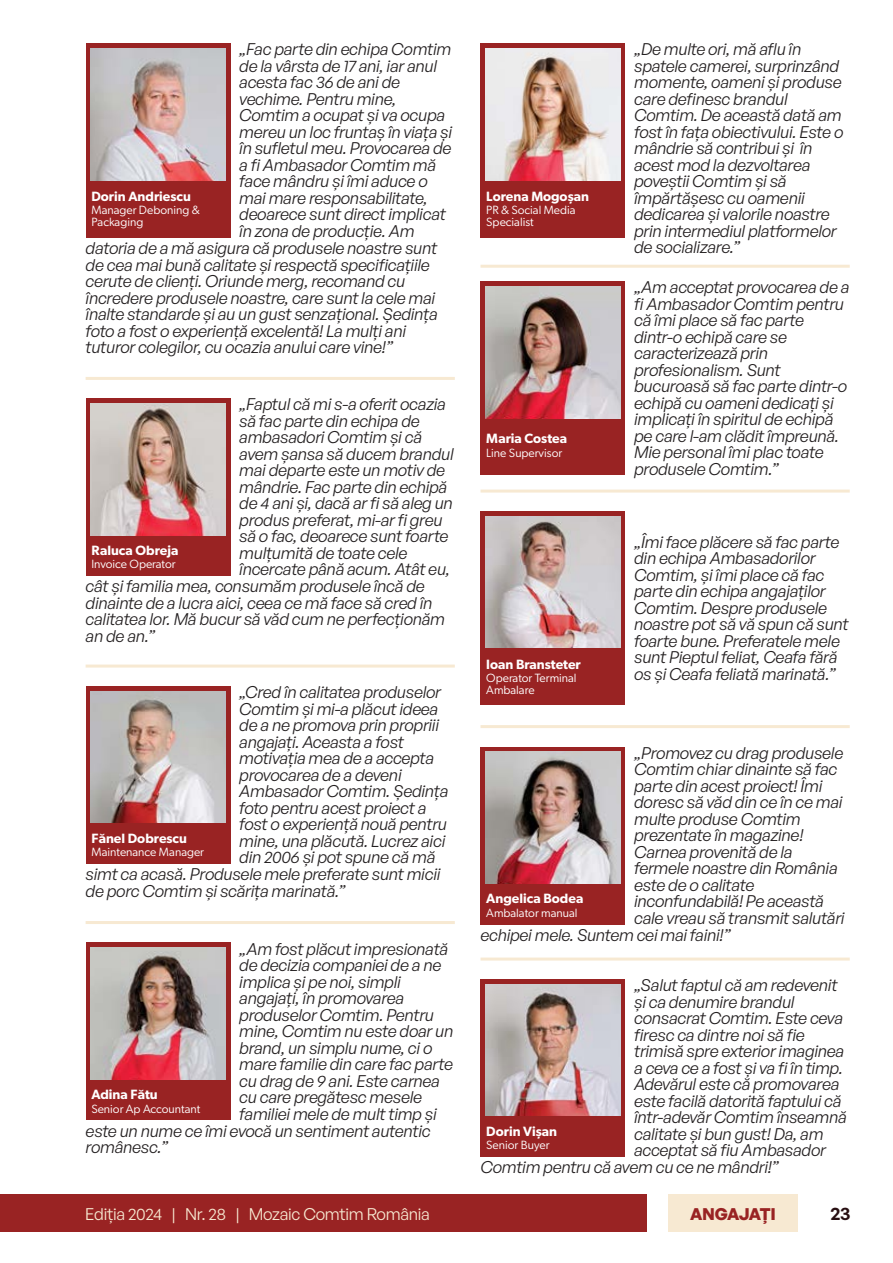
<style>
.page{position:relative;width:893px;height:1263px;background:#fff}
.page>*{position:absolute;margin:0;border:0;box-sizing:border-box;transform-origin:0 0}
.t1{font:600 18px "General Sans";color:#280f12}
.t2{font:italic 16.5px/16.5px "General Sans";letter-spacing:-.02em;color:#231f20}
.t3{font:16.5px "General Sans";letter-spacing:-.02em;color:#f7e9d2}
.t4{font:700 16.5px "General Sans";letter-spacing:-.02em;color:#992323}
.t5{font:600 13.5px "Gibson";color:#fff}
.t6{font:12px/12px "Gibson";color:#fff}
</style>
<div class="page">
<div style="left:0;top:1194px;width:646px;height:38px;background:#992323"></div>
<div style="left:668px;top:1194px;width:129px;height:38px;background:#f7e9d2"></div>
<div style="left:86px;top:43px;width:144px;height:195px;background:#992323"></div>
<img style="left:91px;top:49px;width:134px;height:131px">
<div style="left:480px;top:43px;width:145px;height:195px;background:#992323"></div>
<img style="left:486px;top:49px;width:134px;height:131px">
<hr style="left:480px;top:265px;width:370px;height:3px;background:#f7e9d2">
<div style="left:480px;top:281px;width:145px;height:194px;background:#992323"></div>
<img style="left:486px;top:287px;width:134px;height:131px">
<hr style="left:480px;top:490px;width:370px;height:3px;background:#f7e9d2">
<div style="left:480px;top:511px;width:145px;height:194px;background:#992323"></div>
<img style="left:486px;top:516px;width:134px;height:132px">
<hr style="left:480px;top:957px;width:370px;height:3px;background:#f7e9d2">
<div style="left:480px;top:979px;width:145px;height:178px;background:#992323"></div>
<img style="left:486px;top:984px;width:134px;height:132px">
<hr style="left:86px;top:921px;width:369px;height:3px;background:#f7e9d2">
<div style="left:86px;top:943px;width:144px;height:177px;background:#992323"></div>
<img style="left:91px;top:948px;width:134px;height:131px">
<hr style="left:86px;top:377px;width:369px;height:3px;background:#f7e9d2">
<div style="left:86px;top:399px;width:144px;height:177px;background:#992323"></div>
<img style="left:91px;top:404px;width:134px;height:131px">
<hr style="left:86px;top:664px;width:369px;height:3px;background:#f7e9d2">
<div style="left:86px;top:686px;width:144px;height:178px;background:#992323"></div>
<img style="left:91px;top:691px;width:134px;height:132px">
<hr style="left:480px;top:725px;width:370px;height:3px;background:#f7e9d2">
<div style="left:480px;top:747px;width:145px;height:177px;background:#992323"></div>
<img style="left:486px;top:752px;width:134px;height:131px">
<p class="t2" style="left:239px;top:41px;width:214px">„Fac parte din echipa Comtim de la vârsta de 17 ani, iar anul acesta fac 36 de ani de vechime. Pentru mine,<br>Comtim a ocupat și va ocupa mereu un loc fruntaș în viaţa și în sufletul meu. Provocarea de a fi Ambasador Comtim mă face mândru și îmi aduce o mai mare responsabilitate, deoarece sunt direct implicat în zona de producţie. Am</p>
<p class="t5" style="left:91px;top:188px;width:101px">Dorin Andriescu</p>
<p class="t6" style="left:91px;top:204px;width:110px">Manager Deboning &amp;<br>Packaging</p>
<p class="t2" style="left:86px;top:239px;width:354px">datoria de a mă asigura că produsele noastre sunt de cea mai bună calitate și respectă specificaţiile cerute de clienţi. Oriunde merg, recomand cu încredere produsele noastre, care sunt la cele mai înalte standarde și au un gust senzaţional. Ședinţa foto a fost o experienţă excelentă! La mulţi ani tuturor colegilor, cu ocazia anului care vine!”</p>
<p class="t2" style="left:239px;top:396px;width:216px">„Faptul că mi s-a oferit ocazia să fac parte din echipa de ambasadori Comtim și că avem șansa să ducem brandul mai departe este un motiv de mândrie. Fac parte din echipă de 4 ani și, dacă ar fi să aleg un produs preferat, mi-ar fi greu să o fac, deoarece sunt foarte mulţumită de toate cele încercate până acum. Atât eu,</p>
<p class="t5" style="left:91px;top:542px;width:88px">Raluca Obreja</p>
<p class="t6" style="left:91px;top:558px;width:86px">Invoice Operator</p>
<p class="t2" style="left:86px;top:578px;width:361px">cât și familia mea, consumăm produsele încă de dinainte de a lucra aici, ceea ce mă face să cred în calitatea lor. Mă bucur să văd cum ne perfecţionăm an de an.”</p>
<p class="t2" style="left:239px;top:683px;width:211px">„Cred în calitatea produselor<br>Comtim și mi-a plăcut ideea de a ne promova prin propriii angajaţi. Aceasta a fost motivaţia mea de a accepta provocarea de a deveni<br>Ambasador Comtim. Ședinţa foto pentru acest proiect a fost o experienţă nouă pentru mine, una plăcută. Lucrez aici din 2006 și pot spune că mă</p>
<p class="t5" style="left:91px;top:830px;width:97px">Fănel Dobrescu</p>
<p class="t6" style="left:91px;top:846px;width:114px">Maintenance Manager</p>
<p class="t2" style="left:86px;top:865px;width:356px">simt ca acasă. Produsele mele preferate sunt micii de porc Comtim și scăriţa marinată.”</p>
<p class="t2" style="left:239px;top:940px;width:216px">„Am fost plăcut impresionată de decizia companiei de a ne implica și pe noi, simpli angajaţi, în promovarea produselor Comtim. Pentru mine, Comtim nu este doar un brand, un simplu nume, ci o mare familie din care fac parte cu drag de 9 ani. Este carnea cu care pregătesc mesele familiei mele de mult timp și</p>
<p class="t5" style="left:91px;top:1086px;width:68px">Adina Fătu</p>
<p class="t6" style="left:91px;top:1102px;width:110px">Senior Ap Accountant</p>
<p class="t2" style="left:86px;top:1122px;width:347px">este un nume ce îmi evocă un sentiment autentic românesc.”</p>
<p class="t5" style="left:486px;top:188px;width:104px">Lorena Mogoșan</p>
<p class="t6" style="left:486px;top:204px;width:91px">PR &amp; Social Media<br>Specialist</p>
<p class="t5" style="left:486px;top:430px;width:82px">Maria Costea</p>
<p class="t6" style="left:486px;top:446px;width:77px">Line Supervisor</p>
<p class="t5" style="left:486px;top:656px;width:96px">Ioan Bransteter</p>
<p class="t6" style="left:486px;top:672px;width:92px">Operator Terminal<br>Ambalare</p>
<p class="t2" style="left:634px;top:41px;width:211px">„De multe ori, mă aflu în spatele camerei, surprinzând momente, oameni și produse care definesc brandul<br>Comtim. De această dată am fost în faţa obiectivului. Este o mândrie să contribui și în acest mod la dezvoltarea poveștii Comtim și să împărtășesc cu oamenii dedicarea și valorile noastre prin intermediul platformelor de socializare.”</p>
<p class="t2" style="left:634px;top:279px;width:217px">„Am acceptat provocarea de a fi Ambasador Comtim pentru că îmi place să fac parte dintr-o echipă care se caracterizează prin profesionalism. Sunt bucuroasă să fac parte dintr-o echipă cu oameni dedicaţi și implicaţi în spiritul de echipă pe care l-am clădit împreună.<br>Mie personal îmi plac toate produsele Comtim.”</p>
<p class="t2" style="left:634px;top:533px;width:216px">„Îmi face plăcere să fac parte din echipa Ambasadorilor<br>Comtim, și îmi place că fac parte din echipa angajaţilor<br>Comtim. Despre produsele noastre pot să vă spun că sunt foarte bune. Preferatele mele sunt Pieptul feliat, Ceafa fără os și Ceafa feliată marinată.”</p>
<p class="t2" style="left:634px;top:744px;width:212px">„Promovez cu drag produsele<br>Comtim chiar dinainte să fac parte din acest proiect! Îmi doresc să văd din ce în ce mai multe produse Comtim prezentate în magazine!<br>Carnea provenită de la fermele noastre din România este de o calitate inconfundabilă! Pe această cale vreau să transmit salutări</p>
<p class="t5" style="left:486px;top:890px;width:99px">Angelica Bodea</p>
<p class="t6" style="left:486px;top:906px;width:93px">Ambalator manual</p>
<p class="t2" style="left:480px;top:926px;width:252px">echipei mele. Suntem cei mai faini!”</p>
<p class="t2" style="left:634px;top:976px;width:214px">„Salut faptul că am redevenit și ca denumire brandul consacrat Comtim. Este ceva firesc ca dintre noi să fie trimisă spre exterior imaginea a ceva ce a fost și va fi în timp.<br>Adevărul este că promovarea este facilă datorită faptului că într-adevăr Comtim înseamnă calitate și bun gust! Da, am acceptat să fiu Ambasador</p>
<p class="t5" style="left:486px;top:1123px;width:72px">Dorin Vișan</p>
<p class="t6" style="left:486px;top:1139px;width:65px">Senior Buyer</p>
<p class="t2" style="left:480px;top:1158px;width:300px">Comtim pentru că avem cu ce ne mândri!”</p>
<p class="t3" style="left:85px;top:1204px;width:346px">Ediţia 2024 | Nr. 28 | Mozaic Comtim România</p>
<p class="t4" style="left:690px;top:1204px;width:87px">ANGAJAŢI</p>
<p class="t1" style="left:830px;top:1202px;width:22px">23</p>
</div>
